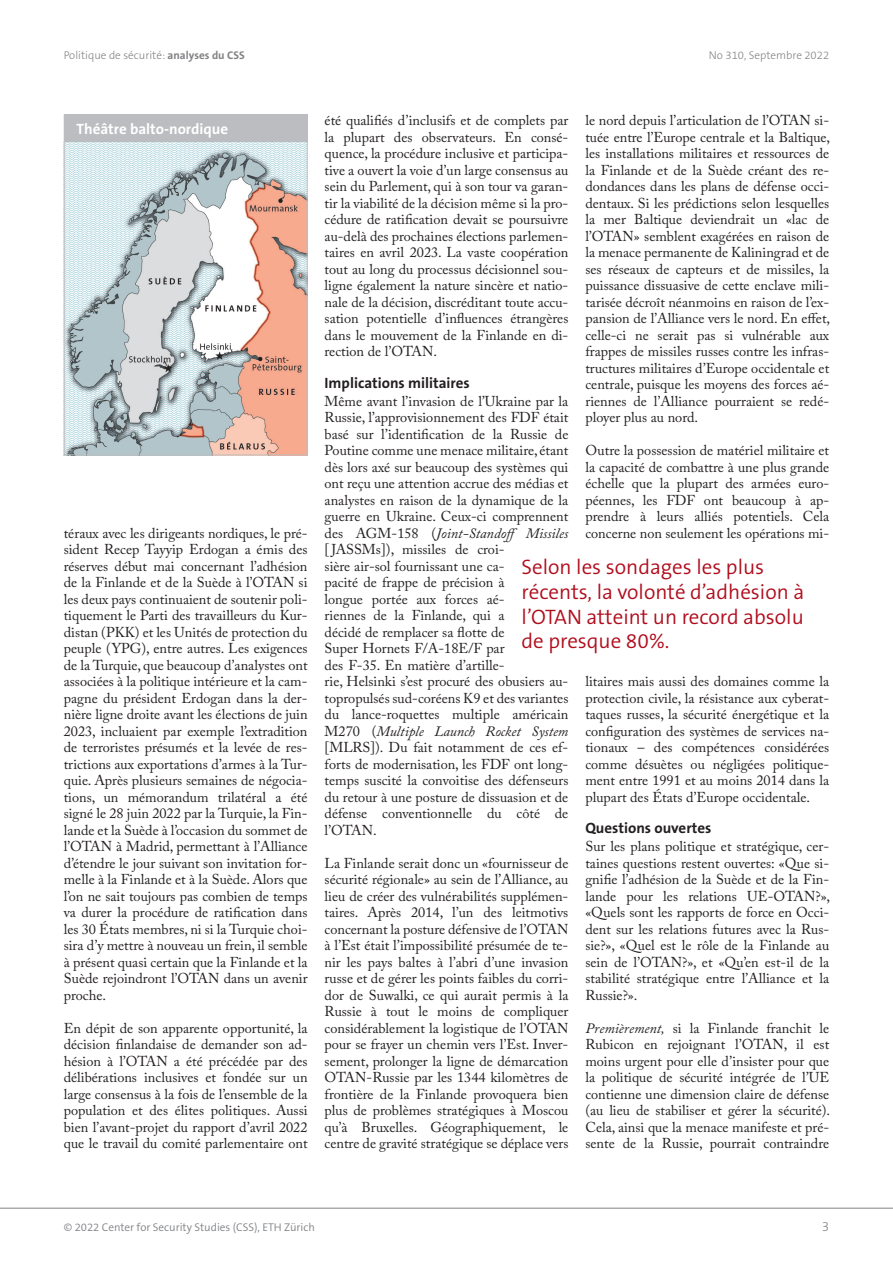
<style>
.page{position:relative;width:893px;height:1263px;background:#fff}
.page>*{position:absolute;margin:0;border:0;box-sizing:border-box;transform-origin:0 0}
.Quote_f{font:300 21px/24.8px "The Sans B W4";color:#b00d1d}
.Lauftext_Titel_f{font:700 15px "The Sans B W7";color:#231f20}
.Boxtitel_f{font:700 15px "The Sans B W7";color:#fff}
.Text_f{font:14.25px/16.5px "Adobe Caslon Pro";color:#231f20;text-align:justify}
.t1{font:300 13.5px "The Sans B W3";color:#808285}
.t2{font:300 11.25px "The Sans B W3";color:#808285}
.t3{font:300 11.25px "The Sans B W4";color:#808285}
.s1{font-family:"The Sans B W7";font-weight:700}
.s2{font-style:italic}
</style>
<div class="page">
<hr style="left:0;top:1208px;width:893px;height:1px;background:#808285">
<img style="left:66px;top:142px;width:240px;height:311px">
<div style="left:64px;top:114px;width:244px;height:341px;border:1px solid #bcbdc0"></div>
<div style="left:64px;top:114px;width:244px;height:28px;background:#bcbdc0"></div>
<p class="t2" style="left:64px;top:48px;width:183px">Politique de sécurité: <span class="s1">analyses du CSS</span></p>
<p class="t2" style="left:709px;top:48px;width:122px">No 310, Septembre 2022</p>
<p class="Boxtitel_f" style="left:77px;top:119px;width:153px">Théâtre balto-nordique</p>
<p class="Text_f" style="left:64px;top:524px;width:245px">téraux avec les dirigeants nordiques, le pré&shy;sident Recep Tayyip Erdogan a émis des réserves début mai concernant l’adhésion de la Finlande et de la Suède à l’OTAN si les deux pays continuaient de soutenir poli&shy;tiquement le Parti des travailleurs du Kur&shy;distan (PKK) et les Unités de protection du peuple (YPG), entre autres. Les exigences de la Turquie, que beaucoup d’analystes ont associées à la politique intérieure et la cam&shy;pagne du président Erdogan dans la der&shy;nière ligne droite avant les élections de juin 2023, incluaient par exemple l’extradition de terroristes présumés et la levée de res&shy;trictions aux exportations d’armes à la Tur&shy;quie. Après plusieurs semaines de négocia&shy;tions, un mémorandum trilatéral a été signé le 28 juin 2022 par la Turquie, la Fin&shy;lande et la Suède à l’occasion du sommet de l’OTAN à Madrid, permettant à l’Alliance d’étendre le jour suivant son invitation for&shy;melle à la Finlande et à la Suède. Alors que l’on ne sait toujours pas combien de temps va durer la procédure de ratification dans les 30 États membres, ni si la Turquie choi&shy;sira d’y mettre à nouveau un frein, il semble à présent quasi certain que la Finlande et la Suède rejoindront l’OTAN dans un avenir proche.</p>
<p class="Text_f" style="left:64px;top:1019px;width:245px">En dépit de son apparente opportunité, la décision finlandaise de demander son ad&shy;hésion à l’OTAN a été précédée par des délibérations inclusives et fondée sur un large consensus à la fois de l’ensemble de la population et des élites politiques. Aussi bien l’avant-projet du rapport d’avril 2022 que le travail du comité parlementaire ont</p>
<p class="Text_f" style="left:585px;top:112px;width:246px">le nord depuis l’articulation de l’OTAN si&shy;tuée entre l’Europe centrale et la Baltique, les installations militaires et ressources de la Finlande et de la Suède créant des re&shy;dondances dans les plans de défense occi&shy;dentaux. Si les prédictions selon lesquelles la mer Baltique deviendrait un «lac de l’OTAN» semblent exagérées en raison de la menace permanente de Kaliningrad et de ses réseaux de capteurs et de missiles, la puissance dissuasive de cette enclave mili&shy;tarisée décroît néanmoins en raison de l’ex&shy;pansion de l’Alliance vers le nord. En effet, celle-ci ne serait pas si vulnérable aux frappes de missiles russes contre les infras&shy;tructures militaires d’Europe occidentale et centrale, puisque les moyens des forces aé&shy;riennes de l’Alliance pourraient se redé&shy;ployer plus au nord.</p>
<p class="Text_f" style="left:585px;top:442px;width:245px">Outre la possession de matériel militaire et la capacité de combattre à une plus grande échelle que la plupart des armées euro&shy;péennes, les FDF ont beaucoup à ap&shy;prendre à leurs alliés potentiels. Cela concerne non seulement les opérations mi-</p>
<p class="Text_f" style="left:325px;top:112px;width:245px">été qualifiés d’inclusifs et de complets par la plupart des observateurs. En consé&shy;quence, la procédure inclusive et participa&shy;tive a ouvert la voie d’un large consensus au sein du Parlement, qui à son tour va garan&shy;tir la viabilité de la décision même si la pro&shy;cédure de ratification devait se poursuivre au-delà des prochaines élections parlemen&shy;taires en avril 2023. La vaste coopération tout au long du processus décisionnel sou&shy;ligne également la nature sincère et natio&shy;nale de la décision, discréditant toute accu&shy;sation potentielle d’influences étrangères dans le mouvement de la Finlande en di&shy;rection de l’OTAN.</p>
<p class="Lauftext_Titel_f" style="left:325px;top:373px;width:147px">Implications militaires</p>
<p class="Text_f" style="left:325px;top:392px;width:245px;text-align:left">Même avant l’invasion de l’Ukraine par la Russie, l’approvisionnement des FDF était basé sur l’identification de la Russie de Poutine comme une menace militaire, étant dès lors axé sur beaucoup des systèmes qui ont reçu une attention accrue des médias et analystes en raison de la dynamique de la guerre en Ukraine. Ceux-ci comprennent des AGM-158 (<span class="s2">Joint-Standoff Missiles </span>[ JASSMs]), missiles de croi-<br>sière air-sol fournissant une ca-<br>pacité de frappe de précision à<br>longue portée aux forces aé-<br>riennes de la Finlande, qui a<br>décidé de remplacer sa flotte de<br>Super Hornets F/A-18E/F par<br>des F-35. En matière d’artille-<br>rie, Helsinki s’est procuré des obusiers au&shy;topropulsés sud-coréens K9 et des variantes du lance-roquettes multiple américain M270 (<span class="s2">Multiple Launch Rocket System </span>[MLRS]). Du fait notamment de ces ef&shy;forts de modernisation, les FDF ont long&shy;temps suscité la convoitise des défenseurs du retour à une posture de dissuasion et de défense conventionnelle du côté de l’OTAN.</p>
<p class="Text_f" style="left:325px;top:854px;width:245px">La Finlande serait donc un «fournisseur de sécurité régionale» au sein de l’Alliance, au lieu de créer des vulnérabilités supplémen&shy;taires. Après 2014, l’un des leitmotivs concernant la posture défensive de l’OTAN à l’Est était l’impossibilité présumée de te&shy;nir les pays baltes à l’abri d’une invasion russe et de gérer les points faibles du corri&shy;dor de Suwalki, ce qui aurait permis à la Russie à tout le moins de compliquer considérablement la logistique de l’OTAN pour se frayer un chemin vers l’Est. Inver&shy;sement, prolonger la ligne de démarcation OTAN-Russie par les 1344 kilomètres de frontière de la Finlande provoquera bien plus de problèmes stratégiques à Moscou qu’à Bruxelles. Géographiquement, le centre de gravité stratégique se déplace vers</p>
<p class="Quote_f" style="left:522px;top:555px;width:284px">Selon les sondages les plus récents, la volonté d’adhésion à l’OTAN atteint un record absolu de presque 80%.</p>
<p class="Text_f" style="left:585px;top:673px;width:245px">litaires mais aussi des domaines comme la protection civile, la résistance aux cyberat&shy;taques russes, la sécurité énergétique et la configuration des systèmes de services na&shy;tionaux – des compétences considérées comme désuètes ou négligées politique&shy;ment entre 1991 et au moins 2014 dans la plupart des États d’Europe occidentale.</p>
<p class="Lauftext_Titel_f" style="left:585px;top:818px;width:128px">Questions ouvertes</p>
<p class="Text_f" style="left:585px;top:838px;width:246px">Sur les plans politique et stratégique, cer&shy;taines questions restent ouvertes: «Que si&shy;gnifie l’adhésion de la Suède et de la Fin&shy;lande pour les relations UE-OTAN?», «Quels sont les rapports de force en Occi&shy;dent sur les relations futures avec la Rus&shy;sie?», «Quel est le rôle de la Finlande au sein de l’OTAN?», et «Qu’en est-il de la stabilité stratégique entre l’Alliance et la Russie?».</p>
<p class="Text_f" style="left:585px;top:1019px;width:246px"><span class="s2">Premièrement,</span> si la Finlande franchit le Rubicon en rejoignant l’OTAN, il est moins urgent pour elle d’insister pour que la politique de sécurité intégrée de l’UE contienne une dimension claire de défense (au lieu de stabiliser et gérer la sécurité).<br>Cela, ainsi que la menace manifeste et pré&shy;sente de la Russie, pourrait contraindre</p>
<p class="t3" style="left:64px;top:1220px;width:253px">© 2022 Center for Security Studies (CSS), ETH Zürich</p>
<p class="t1" style="left:822px;top:1217px;width:9px">3</p>
</div>
